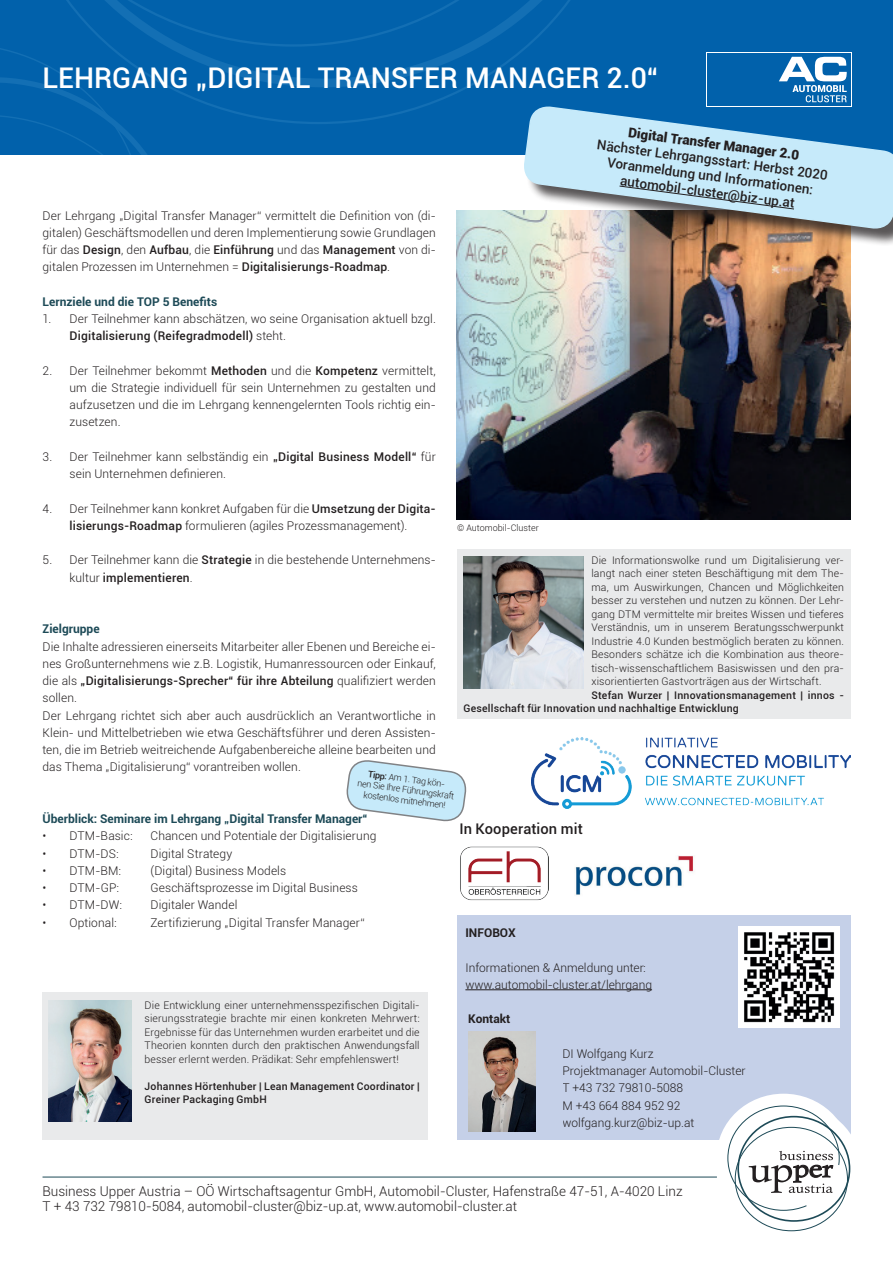
<style>
.page{position:relative;width:893px;height:1263px;background:#fff}
.page>*{position:absolute;margin:0;border:0;box-sizing:border-box;transform-origin:0 0}
.t1{font:500 28.5px "Roboto";color:#fff}
.t2{font:500 14.7px "Roboto";letter-spacing:.005em;color:#231f20}
.t3{font:300 13.5px/15px "Roboto";color:#231f20}
.t4{font:500 13.5px/16.2px "Roboto";color:#231f20;text-align:center}
.t5{font:900 13.5px "Roboto";color:#231f20}
.t6{font:300 12px/17.2px "Roboto";letter-spacing:.01em;color:#231f20}
.t7{font:700 12px "Roboto";color:#1d4a57}
.t8{font:700 12px "Roboto";color:#231f20}
.t9{font:300 10.5px/13.5px "Roboto";letter-spacing:.015em;color:#231f20;text-align:justify}
.t10{font:500 10.5px/13.5px "Roboto";letter-spacing:.02em;color:#231f20}
.t11{font:300 9px/10.5px "Roboto";color:#231f20;text-align:center}
.s1{font-weight:500}
</style>
<div class="page">
<hr style="left:43px;top:1177px;width:674px;height:1px;background:#1d4a57">
<div style="left:0;top:0;width:893px;height:154px;background:#0161ab"></div>
<svg style="left:0;top:0;width:570px;height:154px"></svg>
<svg style="left:706px;top:52px;width:145px;height:53px"></svg>
<div style="left:707px;top:53px;width:143px;height:53px;background:#0161ab"></div>
<svg style="left:779px;top:57px;width:68px;height:45px"></svg>
<img style="left:532px;top:737px;width:318px;height:71px">
<img style="left:460px;top:846px;width:89px;height:55px">
<img style="left:575px;top:856px;width:118px;height:39px">
<img style="left:456px;top:210px;width:394px;height:309px">
<div style="left:526px;top:109px;width:367px;height:138px;background:#231f20;opacity:.75"></div>
<svg style="left:522px;top:105px;width:371px;height:125px"></svg>
<div style="left:457px;top:915px;width:393px;height:224px;background:#c5d0e8"></div>
<hr style="left:465px;top:989px;width:187px;height:1px;background:#231f20">
<img style="left:468px;top:1031px;width:67px;height:100px">
<div style="left:724px;top:1115px;width:135px;height:126px;border:22px solid #fff;border-radius:50%"></div>
<svg style="left:705px;top:1079px;width:154px;height:153px"></svg>
<svg style="left:346px;top:760px;width:121px;height:62px"></svg>
<img style="left:738px;top:926px;width:101px;height:101px">
<div style="left:457px;top:549px;width:393px;height:169px;background:#e9eaeb"></div>
<img style="left:463px;top:556px;width:121px;height:132px">
<div style="left:43px;top:992px;width:385px;height:147px;background:#e9eaeb"></div>
<img style="left:49px;top:1001px;width:83px;height:121px">
<h1 class="t1" style="left:43px;top:58px;width:617px">LEHRGANG „DIGITAL TRANSFER MANAGER 2.0“</h1>
<p class="t5" style="left:629px;top:123px;width:174px;rotate:7deg">Digital Transfer Manager 2.0</p>
<p class="t4" style="left:598px;top:137px;width:234px;rotate:7deg">Nächster Lehrgangsstart: Herbst 2020<br>Voranmeldung und Informationen: automobil-cluster@biz-up.at</p>
<p class="t6" style="left:43px;top:206px;width:395px;text-align:justify">Der Lehrgang „Digital Transfer Manager“ vermittelt die Definition von (di&shy;gitalen) Geschäftsmodellen und deren Implementierung sowie Grundlagen für das <span class="s1">Design</span>, den <span class="s1">Aufbau</span>, die <span class="s1">Einführung</span> und das <span class="s1">Management</span> von di&shy;gitalen Prozessen im Unternehmen = <span class="s1">Digitalisierungs-Roadmap</span>.</p>
<p class="t7" style="left:43px;top:293px;width:176px">Lernziele und die TOP 5 Benefits</p>
<p class="t6" style="left:70px;top:310px;width:368px;text-indent:-27px">1. Der Teilnehmer kann abschätzen, wo seine Organisation aktuell bzgl.<br><span class="s1">Digitalisierung (Reifegradmodell)</span> steht.</p>
<p class="t6" style="left:70px;top:361px;width:368px;text-align:justify;text-indent:-27px">2. Der Teilnehmer bekommt <span class="s1">Methoden</span> und die <span class="s1">Kompetenz</span> vermittelt, um die Strategie individuell für sein Unternehmen zu gestalten und aufzusetzen und die im Lehrgang kennengelernten Tools richtig ein&shy;zusetzen.</p>
<p class="t6" style="left:70px;top:448px;width:368px;text-indent:-27px">3. Der Teilnehmer kann selbständig ein <span class="s1">„Digital Business Modell“</span> für sein Unternehmen definieren.</p>
<p class="t6" style="left:43px;top:499px;width:395px;text-align:center">4. Der Teilnehmer kann konkret Aufgaben für die <span class="s1">Umsetzung der Digita&shy;lisierungs-Roadmap</span> formulieren (agiles Prozessmanagement).</p>
<p class="t6" style="left:70px;top:551px;width:368px;text-indent:-27px">5. Der Teilnehmer kann die <span class="s1">Strategie</span> in die bestehende Unternehmens&shy;kultur <span class="s1">implementieren</span>.</p>
<p class="t11" style="left:457px;top:522px;width:83px">© Automobil-Cluster</p>
<p class="t9" style="left:591px;top:553px;width:254px">Die Informationswolke rund um Digitalisierung ver&shy;langt nach einer steten Beschäftigung mit dem The&shy;ma, um Auswirkungen, Chancen und Möglichkeiten besser zu verstehen und nutzen zu können. Der Lehr&shy;gang DTM vermittelte mir breites Wissen und tieferes Verständnis, um in unserem Beratungsschwerpunkt Industrie 4.0 Kunden bestmöglich beraten zu können.<br>Besonders schätze ich die Kombination aus theore&shy;tisch-wissenschaftlichem Basiswissen und den pra&shy;xisorientierten Gastvorträgen aus der Wirtschaft.</p>
<p class="t10" style="left:463px;top:688px;width:382px;text-indent:128px">Stefan Wurzer | Innovationsmanagement | innos -<br>Gesellschaft für Innovation und nachhaltige Entwicklung</p>
<p class="t7" style="left:43px;top:621px;width:59px">Zielgruppe</p>
<p class="t6" style="left:43px;top:637px;width:395px">Die Inhalte adressieren einerseits Mitarbeiter aller Ebenen und Bereiche ei&shy;nes Großunternehmens wie z.B. Logistik, Humanressourcen oder Einkauf, die als <span class="s1">„Digitalisierungs-Sprecher“ für ihre Abteilung</span> qualifiziert werden sollen.<br>Der Lehrgang richtet sich aber auch ausdrücklich an Verantwortliche in Klein- und Mittelbetrieben wie etwa Geschäftsführer und deren Assisten&shy;ten, die im Betrieb weitreichende Aufgabenbereiche alleine bearbeiten und das Thema „Digitalisierung“ vorantreiben wollen.</p>
<p class="t7" style="left:43px;top:810px;width:327px">Überblick: Seminare im Lehrgang „Digital Transfer Manager“</p>
<p class="t6" style="left:43px;top:827px;width:92px">• DTM-Basic:</p>
<p class="t6" style="left:151px;top:827px;width:227px">Chancen und Potentiale der Digitalisierung</p>
<p class="t6" style="left:43px;top:844px;width:78px">• DTM-DS:</p>
<p class="t6" style="left:151px;top:844px;width:83px">Digital Strategy</p>
<p class="t6" style="left:43px;top:862px;width:80px">• DTM-BM:</p>
<p class="t6" style="left:151px;top:862px;width:137px">(Digital) Business Models</p>
<p class="t6" style="left:43px;top:879px;width:78px">• DTM-GP:</p>
<p class="t6" style="left:151px;top:879px;width:209px">Geschäftsprozesse im Digital Business</p>
<p class="t6" style="left:43px;top:896px;width:81px">• DTM-DW:</p>
<p class="t6" style="left:151px;top:896px;width:88px">Digitaler Wandel</p>
<p class="t6" style="left:43px;top:913px;width:76px">• Optional:</p>
<p class="t6" style="left:151px;top:913px;width:216px">Zertifizierung „Digital Transfer Manager“</p>
<p class="t11" style="left:360px;top:767px;width:99px;rotate:8deg"><span class="s1">Tipp:</span> Am 1. Tag kön-<br>nen Sie Ihre Führungskraft kostenlos mitnehmen!</p>
<p class="t2" style="left:459px;top:819px;width:125px">In Kooperation mit</p>
<p class="t8" style="left:465px;top:924px;width:52px">INFOBOX</p>
<p class="t6" style="left:465px;top:958px;width:188px">Informationen &amp; Anmeldung unter: www.automobil-cluster.at/lehrgang</p>
<p class="t8" style="left:468px;top:1011px;width:44px">Kontakt</p>
<p class="t6" style="left:562px;top:1044px;width:185px">DI Wolfgang Kurz<br>Projektmanager Automobil-Cluster<br>T +43 732 79810-5088<br>M +43 664 884 952 92 wolfgang.kurz@biz-up.at</p>
<p class="t9" style="left:145px;top:998px;width:277px">Die Entwicklung einer unternehmensspezifischen Digitali&shy;sierungsstrategie brachte mir einen konkreten Mehrwert:<br>Ergebnisse für das Unternehmen wurden erarbeitet und die Theorien konnten durch den praktischen Anwendungsfall besser erlernt werden. Prädikat: Sehr empfehlenswert!</p>
<p class="t10" style="left:145px;top:1079px;width:277px">Johannes Hörtenhuber | Lean Management Coordinator |<br>Greiner Packaging GmbH</p>
<p class="t3" style="left:43px;top:1183px;width:642px">Business Upper Austria – OÖ Wirtschaftsagentur GmbH, Automobil-Cluster, Hafenstraße 47-51, A-4020 Linz<br>T + 43 732 79810-5084, automobil-cluster@biz-up.at, www.automobil-cluster.at</p>
</div>
